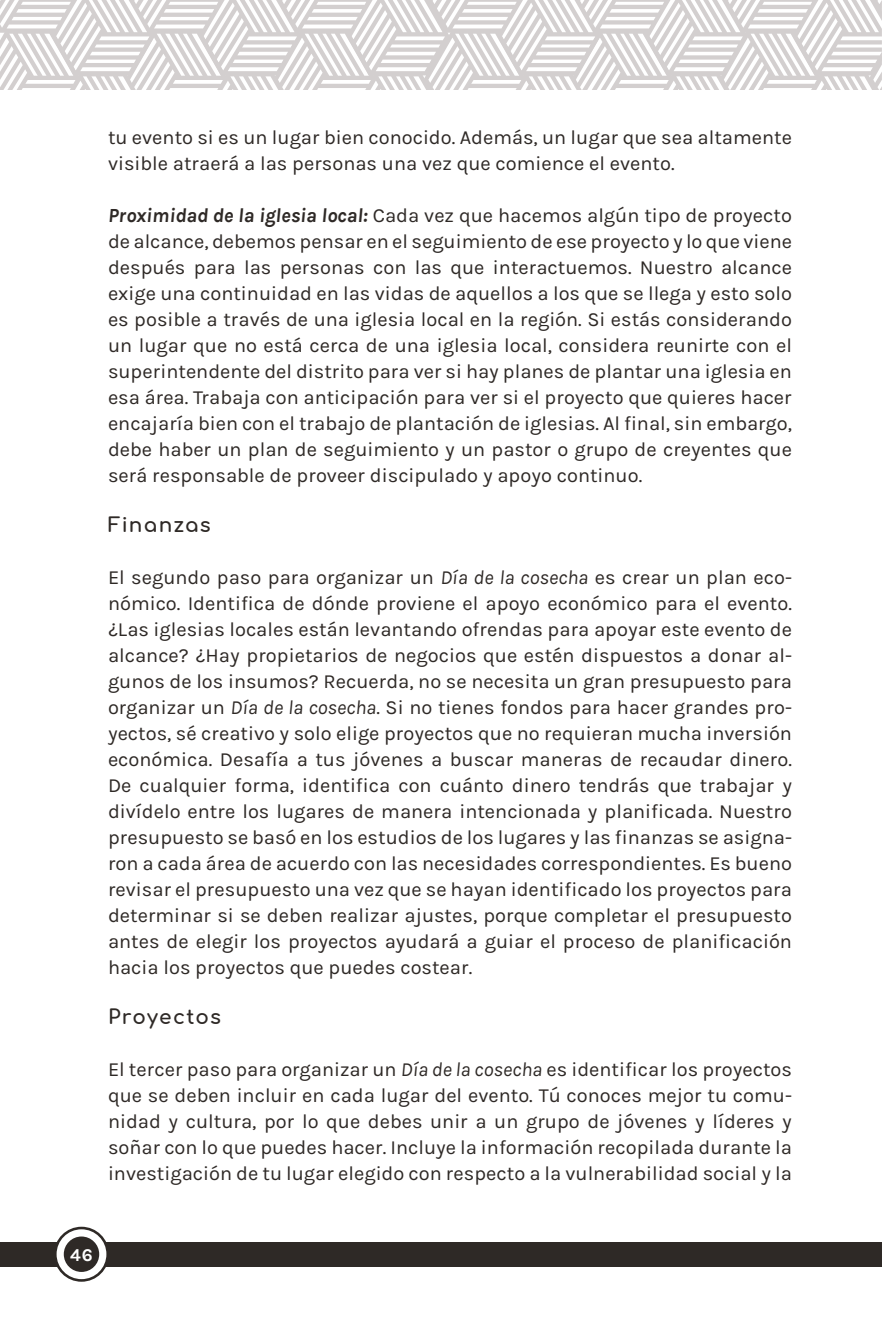
<style>
.page{position:relative;width:882px;height:1332px;background:#fff}
.page>*{position:absolute;margin:0;border:0;box-sizing:border-box;transform-origin:0 0}
.Paragraph_Text_10__D{font:20px/26px "Karla";color:#2e2926;text-align:justify}
.Section_Subtitle{font:700 20px "Comfortaa";letter-spacing:.06em;color:#2e2926}
.t1{font:700 18px "Karla";color:#fff}
.s1{font-weight:700;font-style:italic}
.s2{font-style:italic}
.s3{font-family:"Karmilla"}
</style>
<div class="page">
<div style="left:0;top:1242px;width:882px;height:24px;background:#2e2926"></div>
<svg style="left:54px;top:1227px;width:55px;height:55px"></svg>
<div style="left:57px;top:1229px;width:49px;height:50px;background:#fff;border-radius:50%"></div>
<div style="left:64px;top:1237px;width:35px;height:35px;background:#2e2926;border-radius:50%"></div>
<svg style="left:0;top:0;width:882px;height:90px"></svg>
<p class="Paragraph_Text_10__D" style="left:108px;top:125px;width:686px">tu evento si es un lugar bien conocido. Además, un lugar que sea altamente visible atraerá a las personas una vez que comience el evento.</p>
<p class="Paragraph_Text_10__D" style="left:108px;top:203px;width:686px"><span class="s1">Proximidad de la iglesia local:</span> Cada vez que hacemos algún tipo de proyecto de alcance, debemos pensar en el seguimiento de ese proyecto y lo que viene después para las personas con las que interactuemos. Nuestro alcance exige una continuidad en las vidas de aquellos a los que se llega y esto solo es posible a través de una iglesia local en la región. Si estás considerando un lugar que no está cerca de una iglesia local, considera reunirte con el superintendente del distrito para ver si hay planes de plantar una iglesia en esa área. Trabaja con anticipación para ver si el proyecto que quieres hacer encajaría bien con el trabajo de plantación de iglesias. Al final, sin embargo, debe haber un plan de seguimiento y un pastor o grupo de creyentes que será responsable de proveer discipulado y apoyo continuo.</p>
<p class="Section_Subtitle" style="left:108px;top:507px;width:104px">Finanzas</p>
<p class="Paragraph_Text_10__D" style="left:108px;top:565px;width:686px">El segundo paso para organizar un <span class="s2">Día de la cosecha</span> es crear un plan eco&shy;nómico. Identifica de dónde proviene el apoyo económico para el evento. <span class="s3">¿</span>Las iglesias locales están levantando ofrendas para apoyar este evento de alcance? <span class="s3">¿</span>Hay propietarios de negocios que estén dispuestos a donar al&shy;gunos de los insumos? Recuerda, no se necesita un gran presupuesto para organizar un <span class="s2">Día de la cosecha</span>. Si no tienes fondos para hacer grandes pro&shy;yectos, sé creativo y solo elige proyectos que no requieran mucha inversión económica. Desafía a tus jóvenes a buscar maneras de recaudar dinero.<br>De cualquier forma, identifica con cuánto dinero tendrás que trabajar y divídelo entre los lugares de manera intencionada y planificada. Nuestro presupuesto se basó en los estudios de los lugares y las finanzas se asigna&shy;ron a cada área de acuerdo con las necesidades correspondientes. Es bueno revisar el presupuesto una vez que se hayan identificado los proyectos para determinar si se deben realizar ajustes, porque completar el presupuesto antes de elegir los proyectos ayudará a guiar el proceso de planificación hacia los proyectos que puedes costear.</p>
<p class="Section_Subtitle" style="left:108px;top:999px;width:114px">Proyectos</p>
<p class="Paragraph_Text_10__D" style="left:108px;top:1057px;width:686px">El tercer paso para organizar un <span class="s2">Día de la cosecha</span> es identificar los proyectos que se deben incluir en cada lugar del evento. Tú conoces mejor tu comu&shy;nidad y cultura, por lo que debes unir a un grupo de jóvenes y líderes y soñar con lo que puedes hacer. Incluye la información recopilada durante la investigación de tu lugar elegido con respecto a la vulnerabilidad social y la</p>
<p class="t1" style="left:70px;top:1244px;width:24px">46</p>
</div>
